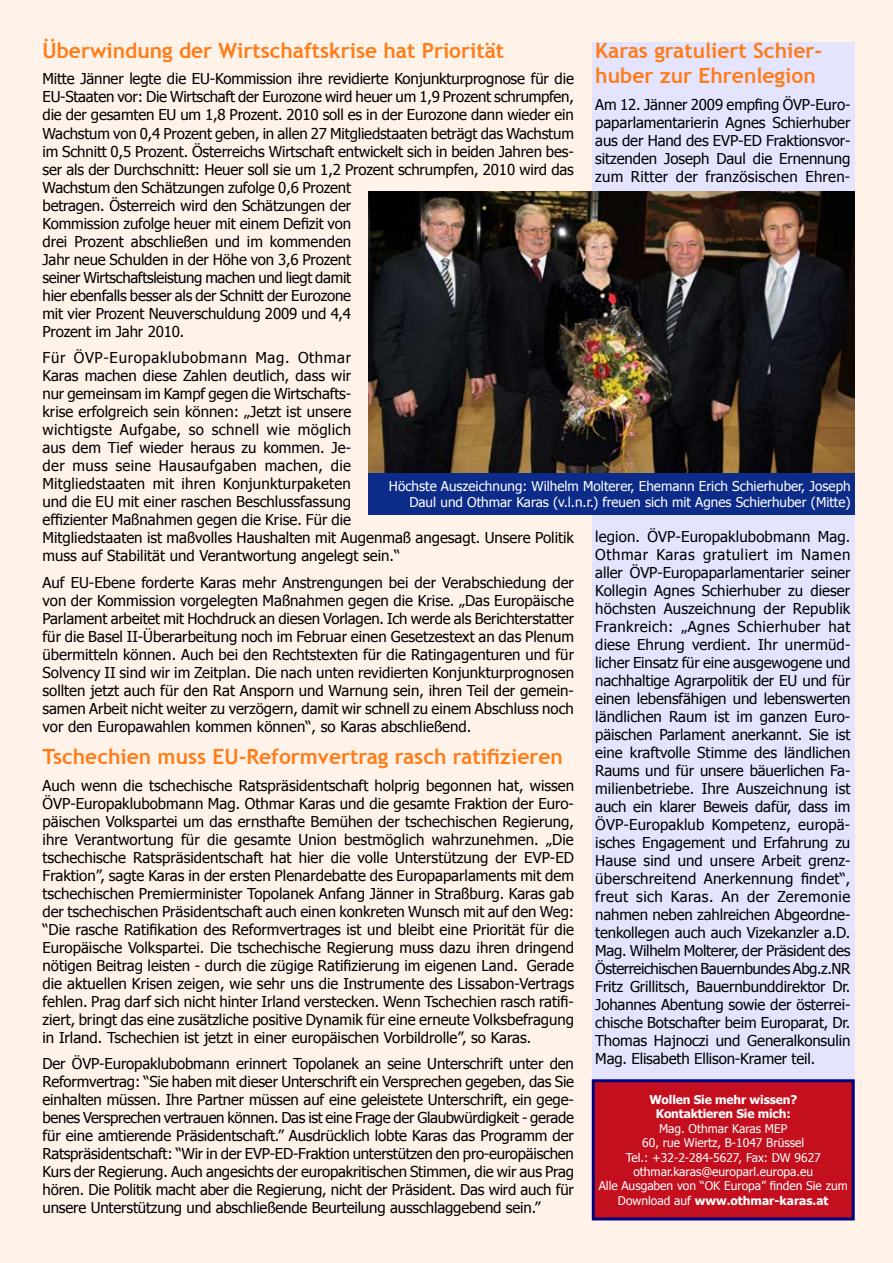
<style>
.page{position:relative;width:893px;height:1263px;background:#fff2e8}
.page>*{position:absolute;margin:0;border:0;box-sizing:border-box;transform-origin:0 0}
.t1{font:700 21px/25.2px "Trebuchet MS";color:#ff7c18}
.t2{font:15px/18px "Tahoma";letter-spacing:-.01em;color:#000;text-align:justify}
.t3{font:13.5px/16.2px "Tahoma";color:#fff;text-align:right}
.t4{font:12px/14.4px "Tahoma";color:#fff;text-align:center}
.t5{font:700 12px/14.4px "Tahoma";letter-spacing:-.01em;color:#fff;text-align:center}
.s1{font-weight:700}
</style>
<div class="page">
<div style="left:592px;top:43px;width:263px;height:1042px;background:#e4e4ff"></div>
<div style="left:593px;top:1081px;width:260px;height:138px;background:#c30f1e"></div>
<div style="left:592px;top:1079px;width:263px;height:141px;border:3px solid #00007f"></div>
<img style="left:368px;top:191px;width:487px;height:282px">
<div style="left:368px;top:473px;width:487px;height:41px;background:#0d2b88"></div>
<h1 class="t1" style="left:43px;top:38px;width:463px">Überwindung der Wirtschaftskrise hat Priorität</h1>
<p class="t2" style="left:43px;top:69px;width:533px;text-align:left">Mitte Jänner legte die EU-Kommission ihre revidierte Konjunkturprognose für die EU-Staaten vor: Die Wirtschaft der Eurozone wird heuer um 1,9 Prozent schrumpfen, die der gesamten EU um 1,8 Prozent. 2010 soll es in der Eurozone dann wieder ein Wachstum von 0,4 Prozent geben, in allen 27 Mitgliedstaaten beträgt das Wachstum im Schnitt 0,5 Prozent. Österreichs Wirtschaft entwickelt sich in beiden Jahren bes&shy;ser als der Durchschnitt: Heuer soll sie um 1,2 Prozent schrumpfen, 2010 wird das Wachstum den Schätzungen zufolge 0,6 Prozent<br>betragen. Österreich wird den Schätzungen der<br>Kommission zufolge heuer mit einem Defizit von<br>drei Prozent abschließen und im kommenden<br>Jahr neue Schulden in der Höhe von 3,6 Prozent<br>seiner Wirtschaftsleistung machen und liegt damit<br>hier ebenfalls besser als der Schnitt der Eurozone<br>mit vier Prozent Neuverschuldung 2009 und 4,4<br>Prozent im Jahr 2010.</p>
<p class="t2" style="left:43px;top:348px;width:533px;text-align:left">Für ÖVP-Europaklubobmann Mag. Othmar<br>Karas machen diese Zahlen deutlich, dass wir<br>nur gemeinsam im Kampf gegen die Wirtschafts-<br>krise erfolgreich sein können: „Jetzt ist unsere<br>wichtigste Aufgabe, so schnell wie möglich<br>aus dem Tief wieder heraus zu kommen. Je-<br>der muss seine Hausaufgaben machen, die<br>Mitgliedstaaten mit ihren Konjunkturpaketen<br>und die EU mit einer raschen Beschlussfassung<br>effizienter Maßnahmen gegen die Krise. Für die<br>Mitgliedstaaten ist maßvolles Haushalten mit Augenmaß angesagt. Unsere Politik muss auf Stabilität und Verantwortung angelegt sein.“</p>
<p class="t2" style="left:43px;top:572px;width:533px">Auf EU-Ebene forderte Karas mehr Anstrengungen bei der Verabschiedung der von der Kommission vorgelegten Maßnahmen gegen die Krise. „Das Europäische Parlament arbeitet mit Hochdruck an diesen Vorlagen. Ich werde als Berichterstatter für die Basel II-Überarbeitung noch im Februar einen Gesetzestext an das Plenum übermitteln können. Auch bei den Rechtstexten für die Ratingagenturen und für Solvency II sind wir im Zeitplan. Die nach unten revidierten Konjunkturprognosen sollten jetzt auch für den Rat Ansporn und Warnung sein, ihren Teil der gemein&shy;samen Arbeit nicht weiter zu verzögern, damit wir schnell zu einem Abschluss noch vor den Europawahlen kommen können“, so Karas abschließend.</p>
<h1 class="t1" style="left:43px;top:744px;width:522px">Tschechien muss EU-Reformvertrag rasch ratifizieren</h1>
<p class="t2" style="left:43px;top:775px;width:533px">Auch wenn die tschechische Ratspräsidentschaft holprig begonnen hat, wissen ÖVP-Europaklubobmann Mag. Othmar Karas und die gesamte Fraktion der Euro&shy;päischen Volkspartei um das ernsthafte Bemühen der tschechischen Regierung, ihre Verantwortung für die gesamte Union bestmöglich wahrzunehmen. „Die tschechische Ratspräsidentschaft hat hier die volle Unterstützung der EVP-ED Fraktion”, sagte Karas in der ersten Plenardebatte des Europaparlaments mit dem tschechischen Premierminister Topolanek Anfang Jänner in Straßburg. Karas gab der tschechischen Präsidentschaft auch einen konkreten Wunsch mit auf den Weg: “Die rasche Ratifikation des Reformvertrages ist und bleibt eine Priorität für die Europäische Volkspartei. Die tschechische Regierung muss dazu ihren dringend nötigen Beitrag leisten - durch die zügige Ratifizierung im eigenen Land. Gerade die aktuellen Krisen zeigen, wie sehr uns die Instrumente des Lissabon-Vertrags fehlen. Prag darf sich nicht hinter Irland verstecken. Wenn Tschechien rasch ratifi&shy;ziert, bringt das eine zusätzliche positive Dynamik für eine erneute Volksbefragung in Irland. Tschechien ist jetzt in einer europäischen Vorbildrolle”, so Karas.</p>
<p class="t2" style="left:43px;top:1054px;width:533px">Der ÖVP-Europaklubobmann erinnert Topolanek an seine Unterschrift unter den Reformvertrag: “Sie haben mit dieser Unterschrift ein Versprechen gegeben, das Sie einhalten müssen. Ihre Partner müssen auf eine geleistete Unterschrift, ein gege&shy;benes Versprechen vertrauen können. Das ist eine Frage der Glaubwürdigkeit - gerade für eine amtierende Präsidentschaft.” Ausdrücklich lobte Karas das Programm der Ratspräsidentschaft: “Wir in der EVP-ED-Fraktion unterstützen den pro-europäischen Kurs der Regierung. Auch angesichts der europakritischen Stimmen, die wir aus Prag hören. Die Politik macht aber die Regierung, nicht der Präsident. Das wird auch für unsere Unterstützung und abschließende Beurteilung ausschlaggebend sein.”</p>
<h1 class="t1" style="left:595px;top:38px;width:228px">Karas gratuliert Schier&shy;huber zur Ehrenlegion</h1>
<p class="t2" style="left:595px;top:94px;width:257px">Am 12. Jänner 2009 empfing ÖVP-Euro&shy;paparlamentarierin Agnes Schierhuber aus der Hand des EVP-ED Fraktionsvor&shy;sitzenden Joseph Daul die Ernennung zum Ritter der französischen Ehren-</p>
<p class="t3" style="left:389px;top:477px;width:463px">Höchste Auszeichnung: Wilhelm Molterer, Ehemann Erich Schierhuber, Joseph<br>Daul und Othmar Karas (v.l.n.r.) freuen sich mit Agnes Schierhuber (Mitte)</p>
<p class="t2" style="left:595px;top:526px;width:257px">legion. ÖVP-Europaklubobmann Mag.<br>Othmar Karas gratuliert im Namen aller ÖVP-Europaparlamentarier seiner Kollegin Agnes Schierhuber zu dieser höchsten Auszeichnung der Republik Frankreich: „Agnes Schierhuber hat diese Ehrung verdient. Ihr unermüd&shy;licher Einsatz für eine ausgewogene und nachhaltige Agrarpolitik der EU und für einen lebensfähigen und lebenswerten ländlichen Raum ist im ganzen Euro&shy;päischen Parlament anerkannt. Sie ist eine kraftvolle Stimme des ländlichen Raums und für unsere bäuerlichen Fa&shy;milienbetriebe. Ihre Auszeichnung ist auch ein klarer Beweis dafür, dass im ÖVP-Europaklub Kompetenz, europä&shy;isches Engagement und Erfahrung zu Hause sind und unsere Arbeit grenz&shy;überschreitend Anerkennung findet“, freut sich Karas. An der Zeremonie nahmen neben zahlreichen Abgeordne&shy;tenkollegen auch auch Vizekanzler a.D.<br>Mag. Wilhelm Molterer, der Präsident des Österreichischen Bauernbundes Abg.z.NR Fritz Grillitsch, Bauernbunddirektor Dr.<br>Johannes Abentung sowie der österrei&shy;chische Botschafter beim Europarat, Dr.<br>Thomas Hajnoczi und Generalkonsulin Mag. Elisabeth Ellison-Kramer teil.</p>
<p class="t5" style="left:649px;top:1092px;width:149px">Wollen Sie mehr wissen?<br>Kontaktieren Sie mich:</p>
<p class="t4" style="left:599px;top:1121px;width:251px">Mag. Othmar Karas MEP<br>60, rue Wiertz, B-1047 Brüssel<br>Tel.: +32-2-284-5627, Fax: DW 9627 othmar.karas@europarl.europa.eu<br>Alle Ausgaben von “OK Europa” finden Sie zum Download auf <span class="s1">www.othmar-karas.at</span></p>
</div>
